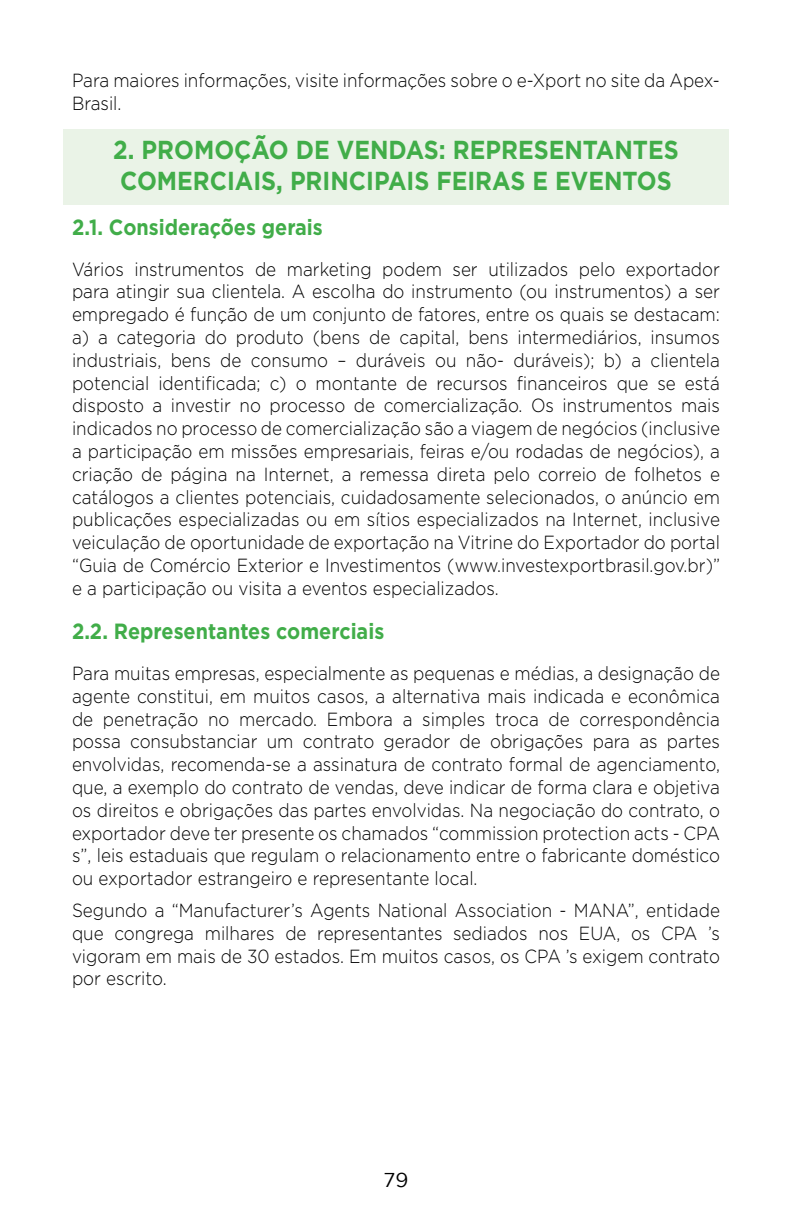
<style>
.page{position:relative;width:792px;height:1224px;background:#fff}
.page>*{position:absolute;margin:0;border:0;box-sizing:border-box;transform-origin:0 0}
.t1{font:700 26px/31.2px "Gotham";color:#41ad49;scale:.9 1}
.t2{font:700 22px "Gotham";color:#41ad49;scale:.9 1}
.t3{font:20px "Gotham";color:#000}
.t4{font:300 19px/22.8px "Gotham";color:#000;text-align:justify;scale:.9 1}
</style>
<div class="page">
<div style="left:63px;top:129px;width:666px;height:76px;background:#eaf3e7"></div>
<p class="t4" style="left:72px;top:69px;width:721px">Para maiores informações, visite informações sobre o e-Xport no site da Apex-<br>Brasil.</p>
<h1 class="t1" style="left:113px;top:134px;width:630px">2. PROMOÇÃO DE VENDAS: REPRESENTANTES<br>COMERCIAIS, PRINCIPAIS FEIRAS E EVENTOS</h1>
<p class="t2" style="left:72px;top:212px;width:280px">2.1. Considerações gerais</p>
<p class="t4" style="left:72px;top:257px;width:722px">Vários instrumentos de marketing podem ser utilizados pelo exportador para atingir sua clientela. A escolha do instrumento (ou instrumentos) a ser empregado é função de um conjunto de fatores, entre os quais se destacam: a) a categoria do produto (bens de capital, bens intermediários, insumos industriais, bens de consumo – duráveis ou não- duráveis); b) a clientela potencial identificada; c) o montante de recursos financeiros que se está disposto a investir no processo de comercialização. Os instrumentos mais indicados no processo de comercialização são a viagem de negócios (inclusive a participação em missões empresariais, feiras e/ou rodadas de negócios), a criação de página na Internet, a remessa direta pelo correio de folhetos e catálogos a clientes potenciais, cuidadosamente selecionados, o anúncio em publicações especializadas ou em sítios especializados na Internet, inclusive veiculação de oportunidade de exportação na Vitrine do Exportador do portal “Guia de Comércio Exterior e Investimentos (www.investexportbrasil.gov.br)” e a participação ou visita a eventos especializados.</p>
<p class="t2" style="left:72px;top:617px;width:349px">2.2. Representantes comerciais</p>
<p class="t4" style="left:72px;top:661px;width:722px">Para muitas empresas, especialmente as pequenas e médias, a designação de agente constitui, em muitos casos, a alternativa mais indicada e econômica de penetração no mercado. Embora a simples troca de correspondência possa consubstanciar um contrato gerador de obrigações para as partes envolvidas, recomenda-se a assinatura de contrato formal de agenciamento, que, a exemplo do contrato de vendas, deve indicar de forma clara e objetiva os direitos e obrigações das partes envolvidas. Na negociação do contrato, o exportador deve ter presente os chamados “commission protection acts - CPA s”, leis estaduais que regulam o relacionamento entre o fabricante doméstico ou exportador estrangeiro e representante local.</p>
<p class="t4" style="left:72px;top:898px;width:722px">Segundo a “Manufacturer’s Agents National Association - MANA”, entidade que congrega milhares de representantes sediados nos EUA, os CPA ’s vigoram em mais de 30 estados. Em muitos casos, os CPA ’s exigem contrato por escrito.</p>
<p class="t3" style="left:384px;top:1169px;width:26px">79</p>
</div>
